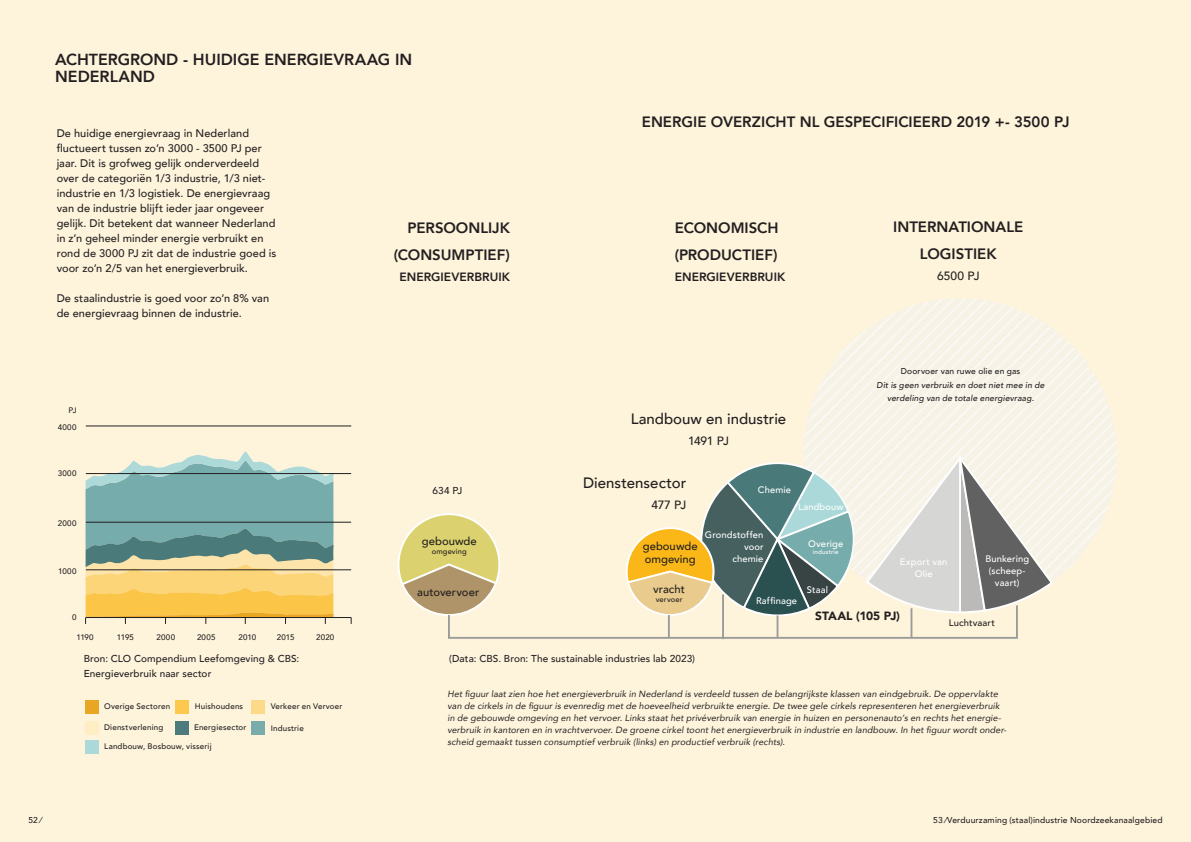
<style>
.page{position:relative;width:1191px;height:842px;background:#fef4dc}
.page>*{position:absolute;margin:0;border:0;box-sizing:border-box;transform-origin:0 0}
.Title_L{font:800 16px/16.5px "Avenir";color:#231f20}
.Title_L-2{font:800 15px/27px "Avenir";color:#231f20;text-align:center}
.Title_L-3{font:500 15px "Avenir";color:#231f20}
.Title_L-4{font:800 12px "Avenir";color:#231f20}
.Title_L-5{font:500 12px "Avenir";letter-spacing:-.02em;color:#231f20}
.Title_L-6{font:900 12px "Avenir";letter-spacing:-.005em;color:#231f20}
.Title_L-7{font:500 11.2px "Avenir";letter-spacing:.005em;color:#231f20}
.Title_L-8{font:500 11px/15px "Avenir";letter-spacing:.005em;color:#231f20}
.Legend_S{font:500 10px "Avenir";letter-spacing:.01em;color:#231f20}
.Title_L-9{font:500 10px "Avenir";color:#231f20}
.Title_L-10{font:500 9.4px/12px "Avenir";letter-spacing:.015em;color:#fff;text-align:center}
.Title_L-11{font:500 9.4px "Avenir";letter-spacing:.015em;color:#231f20}
.Title_L-12{font:italic 9px/12px "Avenir";letter-spacing:.01em;color:#231f20}
.t1{font:500 8.5px "Avenir";letter-spacing:.015em;color:#231f20}
.Title_L-13{font:italic 500 8.4px/13.5px "Avenir";letter-spacing:.02em;color:#231f20;text-align:center}
.Title_L-14{font:500 8.4px "Avenir";letter-spacing:.015em;color:#231f20}
.Legend_S-2{font:500 8px "Avenir";letter-spacing:.02em;color:#231f20}
.Title_L-15{font:500 7.5px "Avenir";letter-spacing:.02em;color:#231f20}
.Title_L-16{font:500 6.2px "Avenir";letter-spacing:.025em;color:#fff}
</style>
<div class="page">
<div style="left:85px;top:700px;width:13px;height:13px;background:#e8a623"></div>
<div style="left:85px;top:721px;width:13px;height:13px;background:#ffedc4"></div>
<div style="left:85px;top:740px;width:13px;height:13px;background:#abd9d9"></div>
<div style="left:175px;top:721px;width:13px;height:13px;background:#4d7a7a"></div>
<div style="left:176px;top:700px;width:13px;height:13px;background:#fcc84e"></div>
<div style="left:252px;top:700px;width:13px;height:13px;background:#fcda88"></div>
<div style="left:252px;top:721px;width:13px;height:13px;background:#78adac"></div>
<svg style="left:397px;top:462px;width:656px;height:178px"></svg>
<hr style="left:910px;top:608px;width:2px;height:30px;background:#9b9b9b">
<hr style="left:776px;top:615px;width:2px;height:23px;background:#9b9b9b">
<hr style="left:722px;top:594px;width:2px;height:45px;background:#9b9b9b">
<hr style="left:668px;top:615px;width:2px;height:23px;background:#9b9b9b">
<svg style="left:803px;top:298px;width:314px;height:285px;fill:#f7f2e6"></svg>
<hr style="left:86px;top:426px;width:265px;height:1px;background:#231f20">
<hr style="left:86px;top:473px;width:265px;height:1px;background:#231f20">
<hr style="left:86px;top:522px;width:265px;height:1px;background:#231f20">
<hr style="left:86px;top:570px;width:265px;height:1px;background:#231f20">
<hr style="left:86px;top:617px;width:265px;height:1px;background:#231f20">
<svg style="left:85px;top:451px;width:249px;height:173px;background:#aeba96"></svg>
<p class="Title_L" style="left:55px;top:51px;width:359px">ACHTERGROND - HUIDIGE ENERGIEVRAAG IN<br>NEDERLAND</p>
<p class="Title_L-8" style="left:57px;top:125px;width:221px">De huidige energievraag in Nederland fluctueert tussen zo’n 3000 - 3500 PJ per jaar. Dit is grofweg gelijk onderverdeeld over de categoriën 1/3 industrie, 1/3 niet&shy;industrie en 1/3 logistiek. De energievraag van de industrie blijft ieder jaar ongeveer gelijk. Dit betekent dat wanneer Nederland in z’n geheel minder energie verbruikt en rond de 3000 PJ zit dat de industrie goed is voor zo’n 2/5 van het energieverbruik.</p>
<p class="Title_L-8" style="left:57px;top:290px;width:214px">De staalindustrie is goed voor zo’n 8% van de energievraag binnen de industrie.</p>
<p class="Legend_S-2" style="left:68px;top:403px;width:10px">PJ</p>
<p class="Legend_S-2" style="left:58px;top:420px;width:20px">4000</p>
<p class="Legend_S-2" style="left:58px;top:466px;width:20px">3000</p>
<p class="Legend_S-2" style="left:58px;top:516px;width:20px">2000</p>
<p class="Legend_S-2" style="left:58px;top:564px;width:20px">1000</p>
<p class="Legend_S-2" style="left:72px;top:610px;width:6px">0</p>
<p class="Legend_S-2" style="left:76px;top:630px;width:19px">1190</p>
<p class="Legend_S-2" style="left:117px;top:630px;width:19px">1195</p>
<p class="Legend_S-2" style="left:156px;top:630px;width:20px">2000</p>
<p class="Legend_S-2" style="left:197px;top:630px;width:20px">2005</p>
<p class="Legend_S-2" style="left:238px;top:630px;width:19px">2010</p>
<p class="Legend_S-2" style="left:277px;top:630px;width:19px">2015</p>
<p class="Legend_S-2" style="left:316px;top:630px;width:20px">2020</p>
<p class="Title_L-2" style="left:407px;top:214px;width:104px">PERSOONLIJK</p>
<p class="Title_L-2" style="left:394px;top:241px;width:118px">(CONSUMPTIEF)</p>
<p class="Title_L-4" style="left:399px;top:268px;width:112px">ENERGIEVERBRUIK</p>
<p class="Title_L-9" style="left:432px;top:482px;width:31px">634 PJ</p>
<p class="Title_L-7" style="left:422px;top:531px;width:56px">gebouwde</p>
<p class="Title_L-15" style="left:432px;top:545px;width:36px">omgeving</p>
<p class="Title_L-7" style="left:417px;top:582px;width:63px">autovervoer</p>
<p class="Title_L-2" style="left:642px;top:108px;width:429px">ENERGIE OVERZICHT NL GESPECIFICIEERD 2019 +- 3500 PJ</p>
<p class="Title_L-2" style="left:674px;top:214px;width:105px">ECONOMISCH</p>
<p class="Title_L-2" style="left:674px;top:241px;width:104px">(PRODUCTIEF)</p>
<p class="Title_L-4" style="left:674px;top:268px;width:112px">ENERGIEVERBRUIK</p>
<p class="Title_L-2" style="left:893px;top:213px;width:131px">INTERNATIONALE<br>LOGISTIEK</p>
<p class="Title_L-5" style="left:937px;top:265px;width:44px">6500 PJ</p>
<p class="Title_L-3" style="left:630px;top:405px;width:157px">Landbouw en industrie</p>
<p class="Title_L-5" style="left:688px;top:430px;width:42px">1491 PJ</p>
<p class="Title_L-3" style="left:583px;top:470px;width:105px">Dienstensector</p>
<p class="Title_L-5" style="left:651px;top:494px;width:36px">477 PJ</p>
<p class="Title_L-10" style="left:758px;top:483px;width:35px">Chemie</p>
<p class="Title_L-10" style="left:798px;top:500px;width:47px">Landbouw</p>
<p class="Title_L-10" style="left:808px;top:537px;width:36px">Overige</p>
<p class="Title_L-16" style="left:812px;top:546px;width:28px">industrie</p>
<p class="Title_L-10" style="left:705px;top:528px;width:60px;text-align:right">Grondstoffen voor</p>
<p class="Title_L-10" style="left:732px;top:552px;width:33px">chemie</p>
<p class="Title_L-7" style="left:642px;top:536px;width:56px">gebouwde</p>
<p class="Title_L-7" style="left:644px;top:549px;width:53px">omgeving</p>
<p class="Title_L-7" style="left:653px;top:579px;width:33px">vracht</p>
<p class="Title_L-15" style="left:655px;top:593px;width:28px">vervoer</p>
<p class="Title_L-10" style="left:807px;top:583px;width:22px">Staal</p>
<p class="Title_L-10" style="left:756px;top:594px;width:43px">Raffinage</p>
<p class="Title_L-14" style="left:901px;top:364px;width:121px">Doorvoer van ruwe olie en gas</p>
<p class="Title_L-13" style="left:876px;top:378px;width:169px">Dit is geen verbruik en doet niet mee in de verdeling van de totale energievraag.</p>
<p class="Title_L-10" style="left:900px;top:555px;width:49px">Export van<br>Olie</p>
<p class="Title_L-10" style="left:985px;top:552px;width:45px">Bunkering (scheep&shy;vaart)</p>
<p class="Title_L-6" style="left:815px;top:606px;width:86px">STAAL (105 PJ)</p>
<p class="Title_L-11" style="left:948px;top:615px;width:48px">Luchtvaart</p>
<p class="Legend_S" style="left:84px;top:650px;width:217px">Bron: CLO Compendium Leefomgeving &amp; CBS:</p>
<p class="Legend_S" style="left:449px;top:650px;width:247px">(Data: CBS. Bron: The sustainable industries lab 2023)</p>
<p class="Legend_S" style="left:84px;top:665px;width:129px">Energieverbruik naar sector</p>
<p class="Legend_S-2" style="left:104px;top:699px;width:67px">Overige Sectoren</p>
<p class="Legend_S-2" style="left:104px;top:720px;width:61px">Dienstverlening</p>
<p class="Legend_S-2" style="left:104px;top:739px;width:109px">Landbouw, Bosbouw, visserij</p>
<p class="Title_L-12" style="left:447px;top:687px;width:560px">Het figuur laat zien hoe het energieverbruik in Nederland is verdeeld tussen de belangrijkste klassen van eindgebruik. De oppervlakte van de cirkels in de figuur is evenredig met de hoeveelheid verbruikte energie. De twee gele cirkels representeren het energieverbruik in de gebouwde omgeving en het vervoer. Links staat het privéverbruik van energie in huizen en personenauto’s en rechts het energie&shy;verbruik in kantoren en in vrachtvervoer. De groene cirkel toont het energieverbruik in industrie en landbouw. In het figuur wordt onder&shy;scheid gemaakt tussen consumptief verbruik (links) en productief verbruik (rechts).</p>
<p class="Legend_S-2" style="left:195px;top:699px;width:50px">Huishoudens</p>
<p class="Legend_S-2" style="left:271px;top:699px;width:73px">Verkeer en Vervoer</p>
<p class="Legend_S-2" style="left:271px;top:721px;width:35px">Industrie</p>
<p class="Legend_S-2" style="left:194px;top:720px;width:54px">Energiesector</p>
<p class="t1" style="left:28px;top:812px;width:15px">52 ∕</p>
<p class="t1" style="left:933px;top:812px;width:231px">53 ∕Verduurzaming (staal)industrie Noordzeekanaalgebied</p>
</div>
